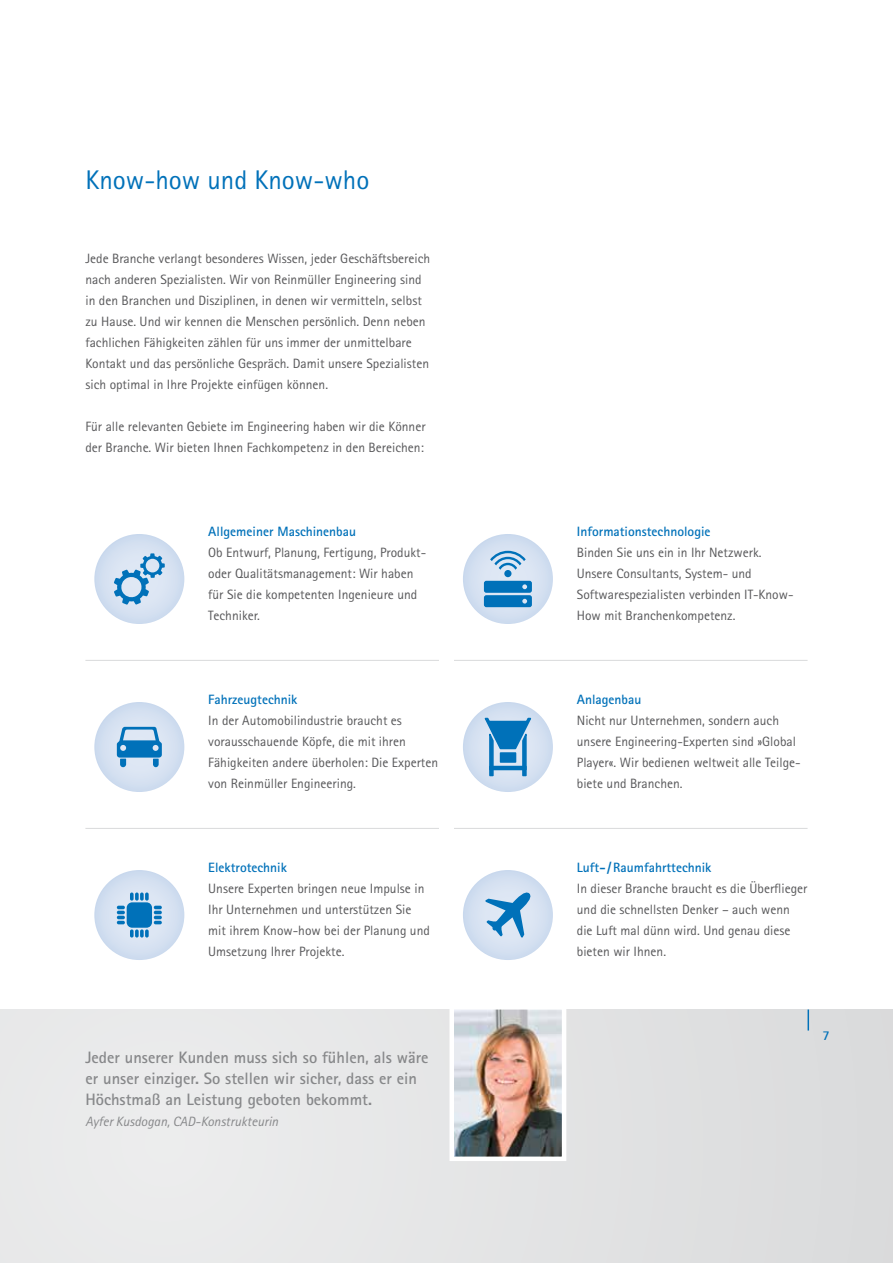
<style>
.page{position:relative;width:893px;height:1263px;background:#fff}
.page>*{position:absolute;margin:0;border:0;box-sizing:border-box;transform-origin:0 0}
.t1{font:27px "Rotis Sans Serif Std";color:#0071b9}
.t2{font:700 16.5px/21px "Rotis Sans Serif Std";color:#87888a}
.t3{font:13.5px/21px "Rotis Sans Serif Std";color:#58585a}
.t4{font:700 13.5px "Rotis Sans Serif Std";color:#0071b9}
.t5{font:italic 13.5px "Rotis Sans Serif Std";color:#87888a}
</style>
<div class="page">
<div style="left:0;top:1009px;width:893px;height:254px;background:#e6e7e7"></div>
<hr style="left:807px;top:1009px;width:2px;height:21px;background:#0071b9">
<hr style="left:85px;top:660px;width:354px;height:1px;background:#d9dadb">
<hr style="left:85px;top:828px;width:354px;height:1px;background:#d9dadb">
<hr style="left:454px;top:660px;width:353px;height:1px;background:#d9dadb">
<hr style="left:454px;top:828px;width:353px;height:1px;background:#d9dadb">
<div style="left:94px;top:534px;width:90px;height:90px;background:#d3dff0;border-radius:45px"></div>
<svg style="left:114px;top:553px;width:51px;height:52px"></svg>
<div style="left:463px;top:702px;width:90px;height:90px;background:#d2dff0;border-radius:45px"></div>
<svg style="left:484px;top:717px;width:48px;height:60px"></svg>
<div style="left:463px;top:870px;width:90px;height:90px;background:#d4e0f1;border-radius:45px"></div>
<svg style="left:485px;top:892px;width:46px;height:45px"></svg>
<div style="left:94px;top:702px;width:90px;height:90px;background:#d4e0f1;border-radius:45px"></div>
<svg style="left:117px;top:727px;width:45px;height:40px"></svg>
<div style="left:94px;top:870px;width:90px;height:90px;background:#d4e0f1;border-radius:45px"></div>
<svg style="left:117px;top:892px;width:45px;height:45px"></svg>
<div style="left:463px;top:534px;width:90px;height:90px;background:#d2dff0;border-radius:45px"></div>
<svg style="left:484px;top:551px;width:48px;height:56px"></svg>
<img style="left:449px;top:1009px;width:117px;height:152px">
<h1 class="t1" style="left:85px;top:164px;width:285px">Know-how und Know-who</h1>
<p class="t3" style="left:85px;top:248px;width:346px">Jede Branche verlangt besonderes Wissen, jeder Geschäftsbereich nach anderen Spezialisten. Wir von Reinmüller Engineering sind in den Branchen und Disziplinen, in denen wir vermitteln, selbst zu Hause. Und wir kennen die Menschen persönlich. Denn neben fachlichen Fähigkeiten zählen für uns immer der unmittelbare Kontakt und das persönliche Gespräch. Damit unsere Spezialisten sich optimal in Ihre Projekte einfügen können.</p>
<p class="t3" style="left:85px;top:416px;width:342px">Für alle relevanten Gebiete im Engineering haben wir die Könner der Branche. Wir bieten Ihnen Fachkompetenz in den Bereichen:</p>
<p class="t4" style="left:208px;top:523px;width:149px">Allgemeiner Maschinenbau</p>
<p class="t3" style="left:208px;top:542px;width:219px">Ob Entwurf, Planung, Fertigung, Produkt&shy;oder Qualitätsmanagement: Wir haben für Sie die kompetenten Ingenieure und<br>Techniker.</p>
<p class="t4" style="left:208px;top:691px;width:91px">Fahrzeugtechnik</p>
<p class="t3" style="left:208px;top:710px;width:231px">In der Automobilindustrie braucht es vorausschauende Köpfe, die mit ihren Fähigkeiten andere überholen: Die Experten von Reinmüller Engineering.</p>
<p class="t4" style="left:208px;top:859px;width:80px">Elektrotechnik</p>
<p class="t3" style="left:208px;top:878px;width:223px">Unsere Experten bringen neue Impulse in Ihr Unternehmen und unterstützen Sie mit ihrem Know-how bei der Planung und Umsetzung Ihrer Projekte.</p>
<p class="t2" style="left:85px;top:1047px;width:345px">Jeder unserer Kunden muss sich so fühlen, als wäre er unser einziger. So stellen wir sicher, dass er ein<br>Höchstmaß an Leistung geboten bekommt.</p>
<p class="t5" style="left:85px;top:1114px;width:194px">Ayfer Kusdogan, CAD-Konstrukteurin</p>
<p class="t4" style="left:577px;top:523px;width:135px">Informationstechnologie</p>
<p class="t3" style="left:577px;top:542px;width:218px">Binden Sie uns ein in Ihr Netzwerk.<br>Unsere Consultants, System- und Softwarespezialisten verbinden IT-Know-How mit Branchenkompetenz.</p>
<p class="t4" style="left:577px;top:691px;width:66px">Anlagenbau</p>
<p class="t3" style="left:577px;top:710px;width:225px">Nicht nur Unternehmen, sondern auch unsere Engineering-Experten sind »Global Player«. Wir bedienen weltweit alle Teilge&shy;biete und Branchen.</p>
<p class="t4" style="left:577px;top:859px;width:136px">Luft- /Raumfahrttechnik</p>
<p class="t3" style="left:577px;top:878px;width:232px">In dieser Branche braucht es die Überflieger und die schnellsten Denker – auch wenn die Luft mal dünn wird. Und genau diese bieten wir Ihnen.</p>
<p class="t4" style="left:822px;top:1027px;width:9px">7</p>
</div>
